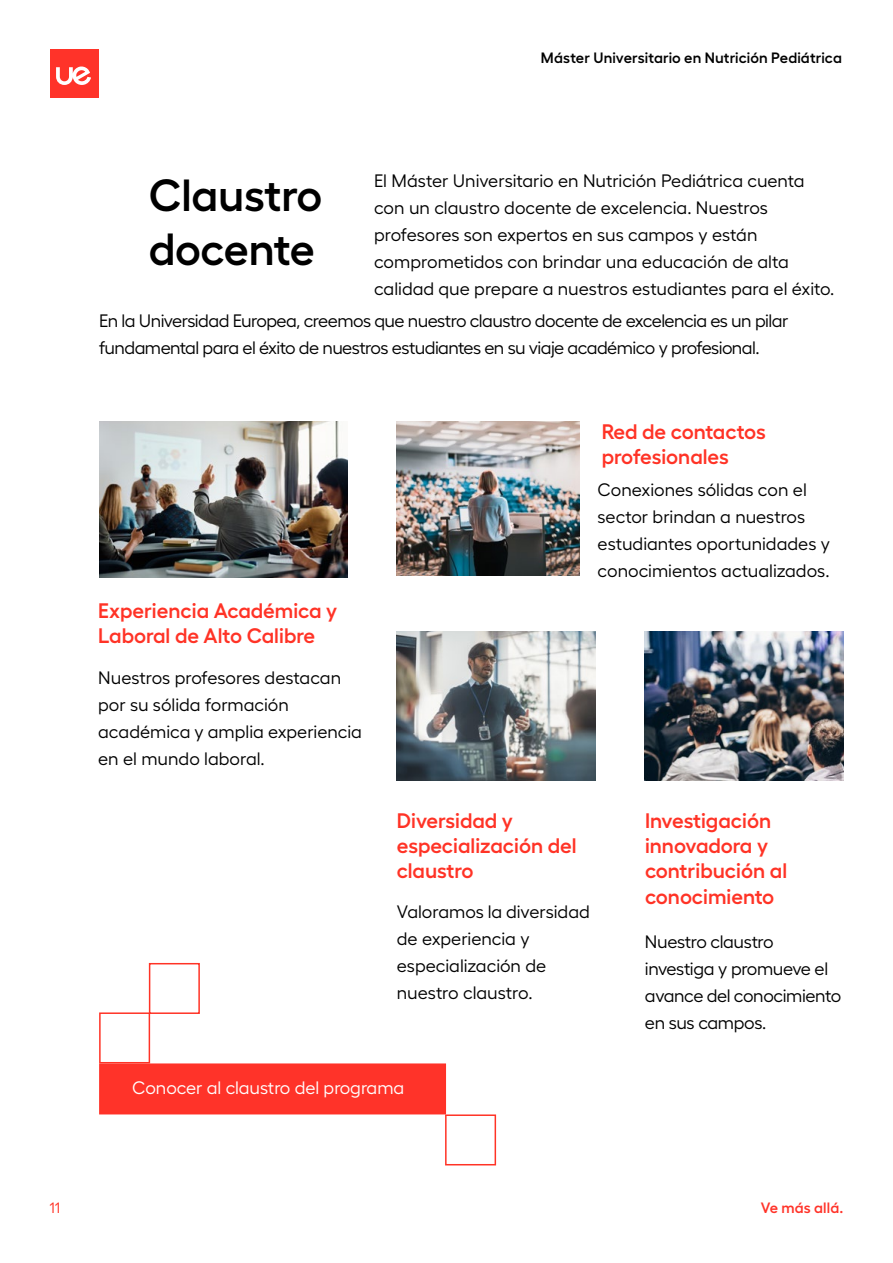
<style>
.page{position:relative;width:893px;height:1263px;background:#fff}
.page>*{position:absolute;margin:0;border:0;box-sizing:border-box;transform-origin:0 0}
.t1{font:600 45px/54px "Hellix";letter-spacing:-.01em;color:#000}
.t2{font:600 21px/25.2px "Hellix";color:#ff3326}
.t3{font:18px/27px "Hellix";letter-spacing:-.005em;color:#000}
.t4{font:18px/27px "Hellix";letter-spacing:-.03em;color:#000}
.t5{font:18px "Hellix";color:#fff}
.t6{font:600 15px "Hellix";letter-spacing:.005em;color:#000}
.t7{font:600 15px "Hellix";letter-spacing:.01em;color:#ff3329}
.t8{font:15px "Hellix";color:#ff3326}
</style>
<div class="page">
<div style="left:50px;top:50px;width:48px;height:48px;background:#ff3329"></div>
<svg style="left:56px;top:66px;width:35px;height:19px"></svg>
<img style="left:397px;top:421px;width:183px;height:155px">
<img style="left:645px;top:631px;width:198px;height:149px">
<img style="left:99px;top:421px;width:248px;height:156px">
<img style="left:397px;top:631px;width:198px;height:149px">
<div style="left:99px;top:1063px;width:347px;height:51px;background:#ff3329;border:2px solid #ff3228"></div>
<svg style="left:444px;top:1114px;width:53px;height:52px"></svg>
<svg style="left:99px;top:963px;width:102px;height:101px"></svg>
<p class="t6" style="left:541px;top:46px;width:303px">Máster Universitario en Nutrición Pediátrica</p>
<h1 class="t1" style="left:149px;top:163px;width:175px">Claustro docente</h1>
<p class="t3" style="left:374px;top:166px;width:462px">El Máster Universitario en Nutrición Pediátrica cuenta con un claustro docente de excelencia. Nuestros profesores son expertos en sus campos y están comprometidos con brindar una educación de alta calidad que prepare a nuestros estudiantes para el éxito.</p>
<p class="t4" style="left:99px;top:306px;width:691px">En la Universidad Europea, creemos que nuestro claustro docente de excelencia es un pilar fundamental para el éxito de nuestros estudiantes en su viaje académico y profesional.</p>
<p class="t2" style="left:602px;top:416px;width:166px">Red de contactos profesionales</p>
<p class="t2" style="left:98px;top:596px;width:241px">Experiencia Académica y<br>Laboral de Alto Calibre</p>
<p class="t3" style="left:98px;top:662px;width:265px">Nuestros profesores destacan por su sólida formación académica y amplia experiencia en el mundo laboral.</p>
<p class="t3" style="left:598px;top:475px;width:234px">Conexiones sólidas con el sector brindan a nuestros estudiantes oportunidades y conocimientos actualizados.</p>
<p class="t2" style="left:397px;top:806px;width:181px">Diversidad y especialización del claustro</p>
<p class="t3" style="left:397px;top:897px;width:194px">Valoramos la diversidad de experiencia y especialización de nuestro claustro.</p>
<p class="t2" style="left:645px;top:806px;width:144px">Investigación innovadora y contribución al conocimiento</p>
<p class="t3" style="left:645px;top:926px;width:198px">Nuestro claustro investiga y promueve el avance del conocimiento en sus campos.</p>
<p class="t5" style="left:132px;top:1074px;width:274px">Conocer al claustro del programa</p>
<p class="t8" style="left:50px;top:1197px;width:12px">11</p>
<p class="t7" style="left:761px;top:1196px;width:84px">Ve más allá.</p>
</div>
